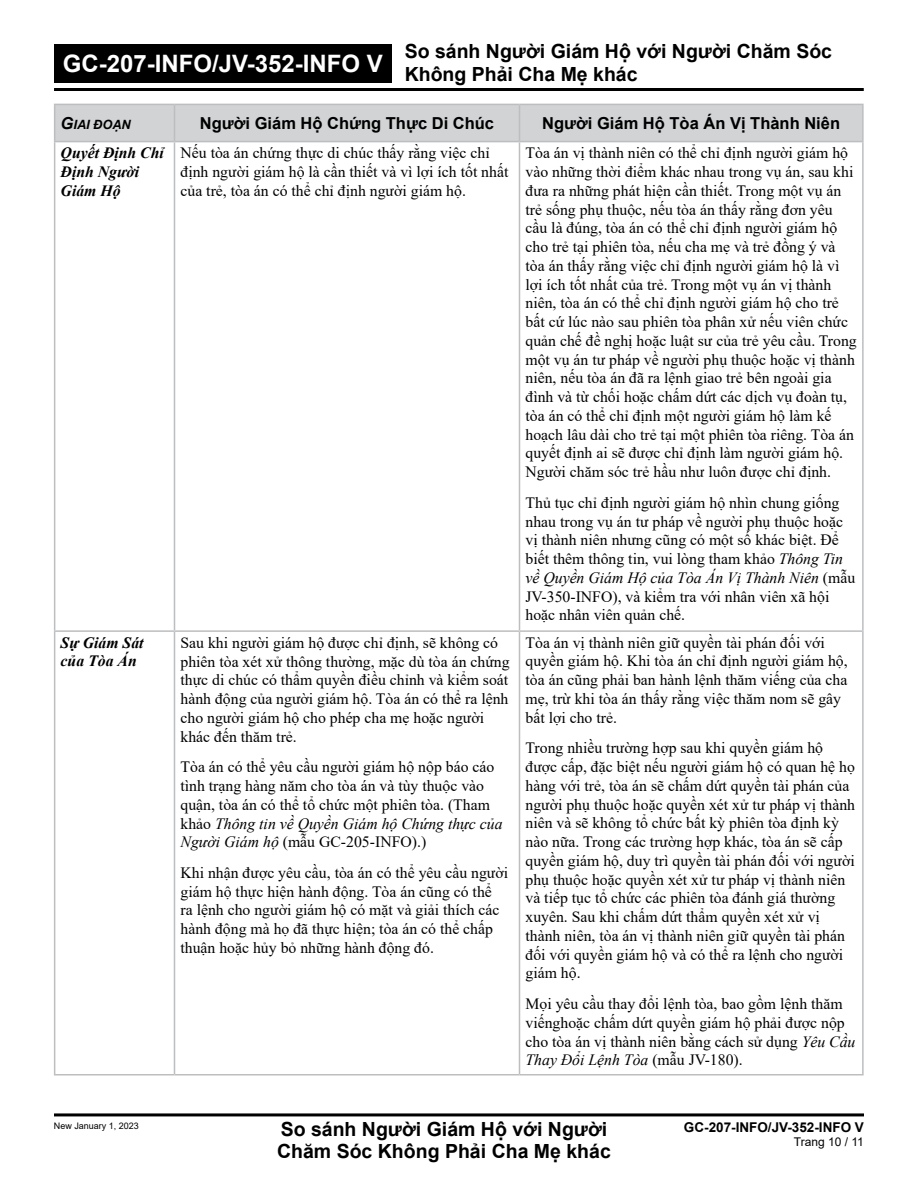
<style>
.page{position:relative;width:918px;height:1188px;background:#fff}
.page>*{position:absolute;margin:0;border:0;box-sizing:border-box;transform-origin:0 0}
.t1{font:700 24px "Arial";color:#fff}
.t2{font:700 19.5px/22.5px "Arial";color:#000}
.t3{font:700 16.5px "Arial";color:#000}
.t4{font:15.75px/18.8px "Times New Roman";color:#000}
.t5{font:italic 700 15.75px/18.8px "Times New Roman";color:#000}
.t6{font:700 13.5px "Arial";color:#000}
.t7{font:italic 700 12.75px "Arial";color:#000}
.t8{font:12px "Arial";color:#000}
.t9{font:9px "Arial";color:#000}
.s1{font-size:16.5px}
.s2{font-style:italic}
</style>
<div class="page">
<hr style="left:54px;top:1113px;width:810px;height:3px;background:#000">
<div style="left:54px;top:44px;width:338px;height:39px;background:#000"></div>
<hr style="left:54px;top:88px;width:810px;height:3px;background:#000">
<div style="left:55px;top:105px;width:807px;height:36px;background:#d1d3d4"></div>
<hr style="left:54px;top:104px;width:120px;height:1px;background:#bcbec0">
<hr style="left:54px;top:105px;width:1px;height:36px;background:#bcbec0">
<hr style="left:174px;top:104px;width:345px;height:1px;background:#bcbec0">
<hr style="left:174px;top:105px;width:1px;height:36px;background:#bcbec0">
<hr style="left:519px;top:104px;width:345px;height:1px;background:#bcbec0">
<hr style="left:519px;top:105px;width:1px;height:36px;background:#bcbec0">
<hr style="left:862px;top:105px;width:2px;height:36px;background:#bcbec0">
<hr style="left:54px;top:141px;width:120px;height:1px;background:#bcbec0">
<hr style="left:54px;top:142px;width:1px;height:488px;background:#bcbec0">
<hr style="left:174px;top:141px;width:345px;height:1px;background:#bcbec0">
<hr style="left:174px;top:142px;width:1px;height:488px;background:#bcbec0">
<hr style="left:519px;top:141px;width:345px;height:1px;background:#bcbec0">
<hr style="left:519px;top:142px;width:1px;height:488px;background:#bcbec0">
<hr style="left:862px;top:142px;width:2px;height:488px;background:#bcbec0">
<hr style="left:54px;top:630px;width:120px;height:2px;background:#bcbec0">
<hr style="left:54px;top:632px;width:1px;height:442px;background:#bcbec0">
<hr style="left:174px;top:630px;width:345px;height:2px;background:#bcbec0">
<hr style="left:174px;top:632px;width:1px;height:442px;background:#bcbec0">
<hr style="left:519px;top:630px;width:345px;height:2px;background:#bcbec0">
<hr style="left:519px;top:632px;width:1px;height:442px;background:#bcbec0">
<hr style="left:862px;top:632px;width:2px;height:442px;background:#bcbec0">
<hr style="left:54px;top:1074px;width:120px;height:2px;background:#bcbec0">
<hr style="left:174px;top:1074px;width:345px;height:2px;background:#bcbec0">
<hr style="left:519px;top:1074px;width:345px;height:2px;background:#bcbec0">
<h1 class="t1" style="left:63px;top:47px;width:322px">GC-207-INFO/JV-352-INFO V</h1>
<p class="t2" style="left:405px;top:40px;width:429px">So sánh Người Giám Hộ với Người Chăm Sóc<br>Không Phải Cha Mẹ khác</p>
<p class="t7" style="left:61px;top:116px;width:72px"><span class="s1">G</span>IAI ĐOẠN</p>
<p class="t3" style="left:200px;top:112px;width:296px">Người Giám Hộ Chứng Thực Di Chúc</p>
<p class="t3" style="left:542px;top:112px;width:299px">Người Giám Hộ Tòa Án Vị Thành Niên</p>
<p class="t5" style="left:61px;top:143px;width:105px">Quyết Định Chỉ<br>Định Người<br>Giám Hộ</p>
<p class="t4" style="left:181px;top:143px;width:329px">Nếu tòa án chứng thực di chúc thấy rằng việc chỉ định người giám hộ là cần thiết và vì lợi ích tốt nhất của trẻ, tòa án có thể chỉ định người giám hộ.</p>
<p class="t4" style="left:526px;top:143px;width:333px">Tòa án vị thành niên có thể chỉ định người giám hộ vào những thời điểm khác nhau trong vụ án, sau khi đưa ra những phát hiện cần thiết. Trong một vụ án trẻ sống phụ thuộc, nếu tòa án thấy rằng đơn yêu cầu là đúng, tòa án có thể chỉ định người giám hộ cho trẻ tại phiên tòa, nếu cha mẹ và trẻ đồng ý và tòa án thấy rằng việc chỉ định người giám hộ là vì lợi ích tốt nhất của trẻ. Trong một vụ án vị thành niên, tòa án có thể chỉ định người giám hộ cho trẻ bất cứ lúc nào sau phiên tòa phân xử nếu viên chức quản chế đề nghị hoặc luật sư của trẻ yêu cầu. Trong một vụ án tư pháp về người phụ thuộc hoặc vị thành niên, nếu tòa án đã ra lệnh giao trẻ bên ngoài gia đình và từ chối hoặc chấm dứt các dịch vụ đoàn tụ, tòa án có thể chỉ định một người giám hộ làm kế hoạch lâu dài cho trẻ tại một phiên tòa riêng. Tòa án quyết định ai sẽ được chỉ định làm người giám hộ.<br>Người chăm sóc trẻ hầu như luôn được chỉ định.</p>
<p class="t4" style="left:526px;top:493px;width:331px">Thủ tục chỉ định người giám hộ nhìn chung giống nhau trong vụ án tư pháp về người phụ thuộc hoặc vị thành niên nhưng cũng có một số khác biệt. Để biết thêm thông tin, vui lòng tham khảo <span class="s2">Thông Tin về Quyền Giám Hộ của Tòa Án Vị Thành Niên</span> (mẫu JV-350-INFO), và kiểm tra với nhân viên xã hội hoặc nhân viên quản chế.</p>
<p class="t5" style="left:61px;top:632px;width:84px">Sự Giám Sát của Tòa Án</p>
<p class="t4" style="left:181px;top:633px;width:331px">Sau khi người giám hộ được chỉ định, sẽ không có phiên tòa xét xử thông thường, mặc dù tòa án chứng thực di chúc có thẩm quyền điều chỉnh và kiểm soát hành động của người giám hộ. Tòa án có thể ra lệnh cho người giám hộ cho phép cha mẹ hoặc người khác đến thăm trẻ.</p>
<p class="t4" style="left:181px;top:757px;width:324px">Tòa án có thể yêu cầu người giám hộ nộp báo cáo tình trạng hàng năm cho tòa án và tùy thuộc vào quận, tòa án có thể tổ chức một phiên tòa. (Tham khảo <span class="s2">Thông tin về Quyền Giám hộ Chứng thực của Người Giám hộ</span> (mẫu GC-205-INFO).)</p>
<p class="t4" style="left:181px;top:863px;width:329px">Khi nhận được yêu cầu, tòa án có thể yêu cầu người giám hộ thực hiện hành động. Tòa án cũng có thể<br>ra lệnh cho người giám hộ có mặt và giải thích các hành động mà họ đã thực hiện; tòa án có thể chấp thuận hoặc hủy bỏ những hành động đó.</p>
<p class="t4" style="left:526px;top:633px;width:324px">Tòa án vị thành niên giữ quyền tài phán đối với quyền giám hộ. Khi tòa án chỉ định người giám hộ, tòa án cũng phải ban hành lệnh thăm viếng của cha mẹ, trừ khi tòa án thấy rằng việc thăm nom sẽ gây bất lợi cho trẻ.</p>
<p class="t4" style="left:526px;top:738px;width:331px">Trong nhiều trường hợp sau khi quyền giám hộ được cấp, đặc biệt nếu người giám hộ có quan hệ họ hàng với trẻ, tòa án sẽ chấm dứt quyền tài phán của người phụ thuộc hoặc quyền xét xử tư pháp vị thành niên và sẽ không tổ chức bất kỳ phiên tòa định kỳ nào nữa. Trong các trường hợp khác, tòa án sẽ cấp quyền giám hộ, duy trì quyền tài phán đối với người phụ thuộc hoặc quyền xét xử tư pháp vị thành niên và tiếp tục tổ chức các phiên tòa đánh giá thường xuyên. Sau khi chấm dứt thẩm quyền xét xử vị thành niên, tòa án vị thành niên giữ quyền tài phán đối với quyền giám hộ và có thể ra lệnh cho người giám hộ.</p>
<p class="t4" style="left:526px;top:994px;width:332px">Mọi yêu cầu thay đổi lệnh tòa, bao gồm lệnh thăm viếnghoặc chấm dứt quyền giám hộ phải được nộp cho tòa án vị thành niên bằng cách sử dụng <span class="s2">Yêu Cầu Thay Đổi Lệnh Tòa</span> (mẫu JV-180).</p>
<p class="t9" style="left:54px;top:1120px;width:87px">New January 1, 2023</p>
<p class="t2" style="left:277px;top:1118px;width:335px">So sánh Người Giám Hộ với Người<br>Chăm Sóc Không Phải Cha Mẹ khác</p>
<p class="t6" style="left:684px;top:1117px;width:182px">GC-207-INFO/JV-352-INFO V</p>
<p class="t8" style="left:794px;top:1134px;width:72px">Trang 10 / 11</p>
</div>
